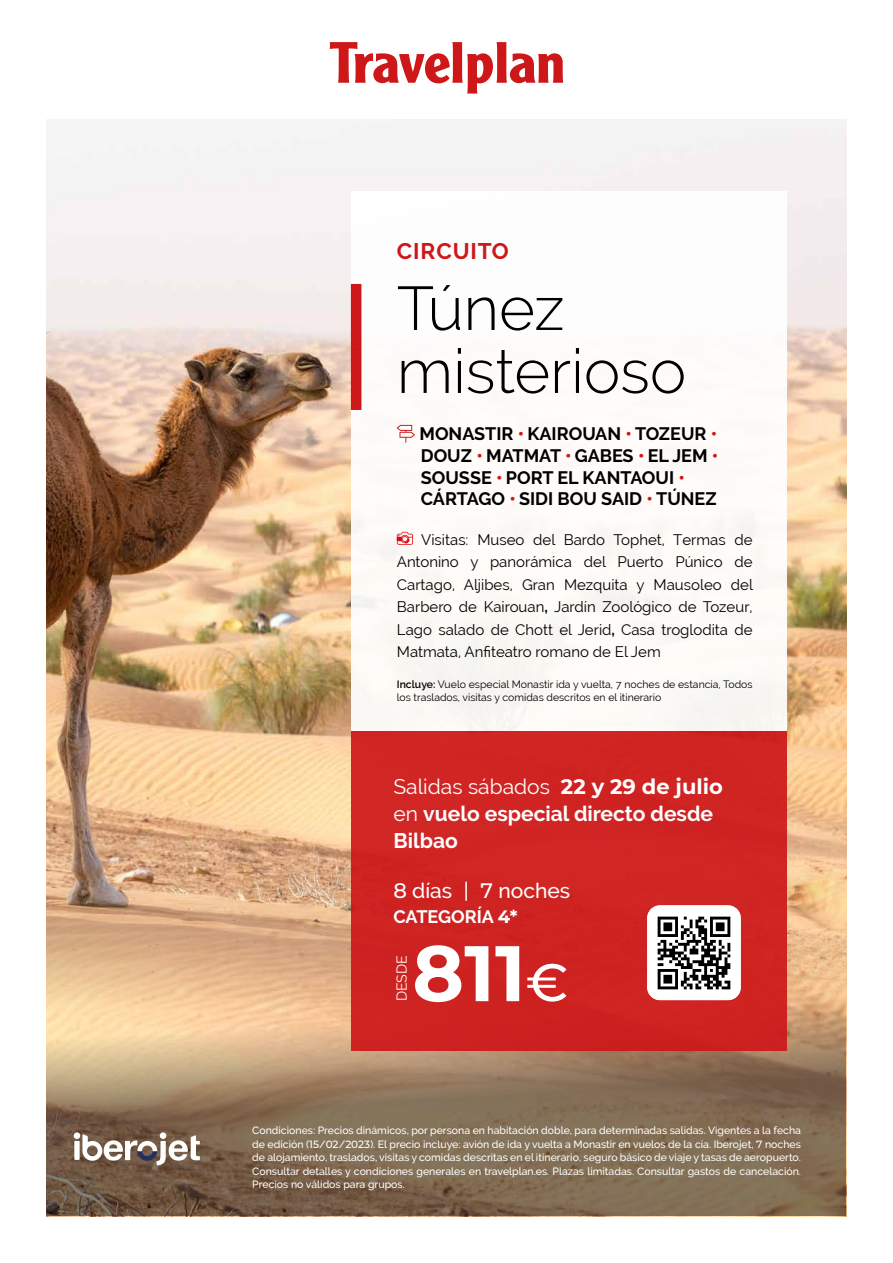
<style>
.page{position:relative;width:893px;height:1263px;background:#fff}
.page>*{position:absolute;margin:0;border:0;box-sizing:border-box;transform-origin:0 0}
.t1{font:700 78.6px "Montserrat";color:#fff}
.t2{font:300 61.5px/63px "Raleway";color:#000}
.t3{font:700 22.5px "Raleway";letter-spacing:.04em;color:#cd1719}
.t4{font:700 21px/27px "Raleway";color:#fff}
.t5{font:500 21px "Raleway";color:#fff}
.t6{font:700 18px/21.6px "Raleway";color:#000}
.t7{font:700 18px "Raleway";color:#fff}
.t8{font:15px/22.5px "Raleway";color:#000;text-align:justify}
.t9{font:14.25px "Raleway";letter-spacing:-.005em;color:#fff}
.t10{font:500 10.5px/13.5px "Raleway";color:#fff;text-align:justify}
.t11{font:10.5px/13.5px "Raleway";color:#000}
.s1{color:#cd1719}
.s2{font-weight:700}
.s3{font-weight:600}
.s4{font-weight:400}
.s5{font-family:"Montserrat"}
.s6{font-weight:500;font-size:52.95px}
</style>
<div class="page">
<img style="left:47px;top:120px;width:799px;height:752px">
<img style="left:47px;top:872px;width:799px;height:90px">
<svg style="left:47px;top:962px;width:799px;height:254px;background:#9b8063"></svg>
<div style="left:74px;top:1132px;width:6px;height:7px;background:#fff;border-radius:50%"></div>
<div style="left:160px;top:1132px;width:6px;height:7px;background:#fff;border-radius:50%"></div>
<div style="left:74px;top:1141px;width:6px;height:19px;background:#fff"></div>
<svg style="left:82px;top:1134px;width:118px;height:31px"></svg>
<svg style="left:330px;top:42px;width:233px;height:52px"></svg>
<div style="left:351px;top:191px;width:436px;height:540px;background:#fff"></div>
<div style="left:351px;top:284px;width:10px;height:63px;background:#cd1719"></div>
<div style="left:351px;top:347px;width:10px;height:63px;background:#cd1719"></div>
<svg style="left:397px;top:425px;width:18px;height:18px"></svg>
<svg style="left:397px;top:532px;width:16px;height:13px"></svg>
<div style="left:351px;top:731px;width:436px;height:320px;background:#cf2422"></div>
<img style="left:647px;top:905px;width:94px;height:95px">
<h3 class="t3" style="left:397px;top:238px;width:114px">CIRCUITO</h3>
<h2 class="t2" style="left:397px;top:276px;width:291px">Túnez misterioso</h2>
<h3 class="t6" style="left:419px;top:423px;width:300px">MONASTIR <span class="s1">•</span> KAIROUAN <span class="s1">•</span> TOZEUR <span class="s1">•<br></span>DOUZ <span class="s1">•</span> MATMAT <span class="s1">•</span> GABES <span class="s1">•</span> EL JEM <span class="s1">•<br></span>SOUSSE <span class="s1">•</span> PORT EL KANTAOUI <span class="s1">•<br></span>CÁRTAGO <span class="s1">•</span> SIDI BOU SAID <span class="s1">•</span> TÚNEZ</h3>
<p class="t8" style="left:397px;top:528px;width:358px;text-indent:24px">Visitas: Museo del Bardo Tophet, Termas de Antonino y panorámica del Puerto Púnico de Cartago, Aljibes, Gran Mezquita y Mausoleo del Barbero de Kairouan<span class="s2">,</span> Jardín Zoológico de Tozeur, Lago salado de Chott el Jerid<span class="s2">,</span> Casa troglodita de Matmata, Anfiteatro romano de El Jem</p>
<p class="t11" style="left:397px;top:677px;width:357px"><span class="s3">Incluye:</span> Vuelo especial Monastir ida y vuelta, 7 noches de estancia, Todos los traslados, visitas y comidas descritos en el itinerario</p>
<h3 class="t4" style="left:393px;top:773px;width:331px"><span class="s4">Salidas sábados</span> <span class="s5">22 y 29 de julio </span><span class="s4">en</span> vuelo especial directo desde<br>Bilbao</h3>
<h3 class="t5" style="left:393px;top:878px;width:178px"><span class="s5">8</span> días | <span class="s5">7</span> noches</h3>
<h3 class="t7" style="left:393px;top:906px;width:126px">CATEGORÍA <span class="s5">4*</span></h3>
<h3 class="t9" style="left:393px;top:1001px;width:48px;rotate:-90deg">DESDE</h3>
<h1 class="t1" style="left:412px;top:916px;width:158px">811<span class="s6">€</span></h1>
<p class="t10" style="left:252px;top:1123px;width:550px">Condiciones: Precios dinámicos, por persona en habitación doble, para determinadas salidas. Vigentes a la fecha de edición (<span class="s5">15</span>/<span class="s5">02</span>/<span class="s5">2023</span>). El precio incluye: avión de ida y vuelta a Monastir en vuelos de la cía. Iberojet, <span class="s5">7</span> noches de alojamiento, traslados, visitas y comidas descritas en el itinerario, seguro básico de viaje y tasas de aeropuerto.<br>Consultar detalles y condiciones generales en travelplan.es. Plazas limitadas. Consultar gastos de cancelación.<br>Precios no válidos para grupos.</p>
</div>
